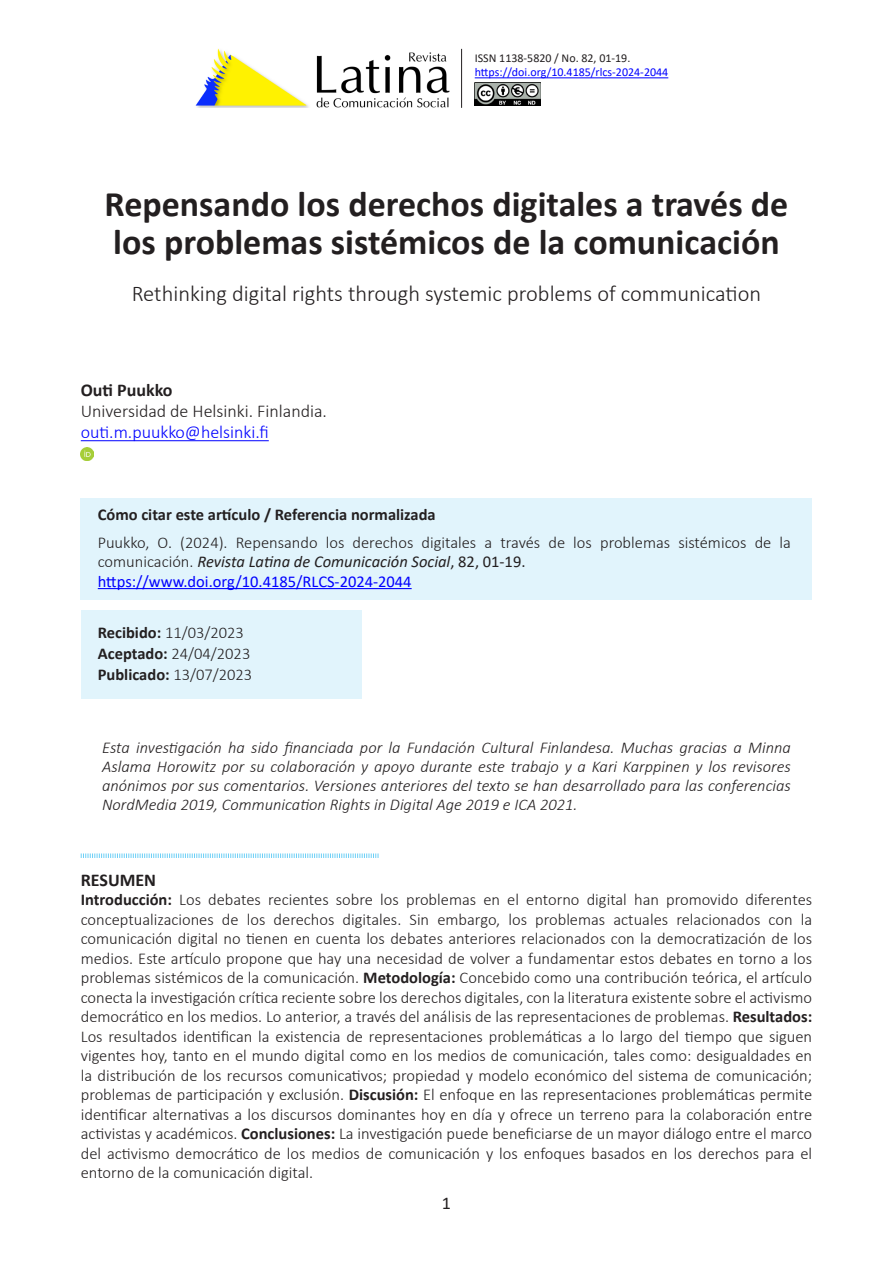
<style>
.page{position:relative;width:893px;height:1263px;background:#fff}
.page>*{position:absolute;margin:0;border:0;box-sizing:border-box;transform-origin:0 0}
.Titular{font:700 36px/37.5px "Calibri";color:#231f20}
.Título_Inglés{font:300 22.5px "Calibri";color:#231f20}
.Autores{font:300 18px "Calibri";color:#231f20}
.Hipervinculos{font:300 18px "Calibri";color:#00f}
.Autores-2{font:700 18px "Calibri";color:#231f20}
.t1{font:18px "Calibri";color:#231f20}
.Texto{font:300 16.5px/19.5px "Calibri";color:#231f20;text-align:justify}
.Hipervinculos-2{font:italic 300 16.5px/18.8px "Calibri";color:#231f20;text-align:justify}
.Autores-3{font:300 16.5px/21px "Calibri";color:#231f20}
.Autores-4{font:700 16.5px "Calibri";color:#231f20}
.Autores-5{font:16.5px "Calibri";color:#00f}
.t2{font:12px "Calibri";color:#00f}
.t3{font:12px "Calibri";color:#231f20}
.s1{font-weight:400;font-style:italic}
.s2{font-weight:400}
.s3{font-weight:700}
</style>
<div class="page">
<img style="left:195px;top:49px;width:255px;height:59px">
<hr style="left:461px;top:49px;width:1px;height:59px;background:#231f20">
<hr style="left:475px;top:77px;width:193px;height:1px;background:#00f">
<img style="left:475px;top:83px;width:66px;height:23px">
<div style="left:81px;top:499px;width:731px;height:101px;background:#e1f4fc"></div>
<div style="left:81px;top:610px;width:280px;height:88px;background:#e1f4fc"></div>
<hr style="left:81px;top:440px;width:188px;height:1px;background:#00f">
<hr style="left:98px;top:588px;width:314px;height:1px;background:#00f">
<svg style="left:81px;top:448px;width:13px;height:12px"></svg>
<svg style="left:81px;top:853px;width:298px;height:5px"></svg>
<p class="t3" style="left:475px;top:50px;width:157px">ISSN 1138-5820 / No. 82, 01-19.</p>
<p class="t2" style="left:475px;top:64px;width:195px">https://doi.org/10.4185/rlcs-2024-2044</p>
<p class="Titular" style="left:105px;top:185px;width:685px">Repensando los derechos digitales a través de los problemas sistémicos de la comunicación</p>
<p class="Título_Inglés" style="left:132px;top:279px;width:631px">Rethinking digital rights through systemic problems of communication</p>
<p class="Autores-2" style="left:81px;top:378px;width:93px">Outi Puukko</p>
<p class="Autores" style="left:81px;top:400px;width:248px">Universidad de Helsinki. Finlandia.</p>
<p class="Hipervinculos" style="left:81px;top:421px;width:189px">outi.m.puukko@helsinki.fi</p>
<p class="Autores-4" style="left:98px;top:503px;width:339px">Cómo citar este artículo / Referencia normalizada</p>
<p class="Autores-3" style="left:98px;top:532px;width:695px;line-height:19.5px">Puukko, O. (2024). Repensando los derechos digitales a través de los problemas sistémicos de la comunicación. <span class="s1">Revista Latina de Comunicación Social</span><span class="s2">, 82, 01-19.</span></p>
<p class="Autores-5" style="left:98px;top:570px;width:315px">https://www.doi.org/10.4185/RLCS-2024-2044</p>
<p class="Autores-3" style="left:98px;top:622px;width:156px"><span class="s3">Recibido:</span> 11/03/2023<br><span class="s3">Aceptado:</span> 24/04/2023<br><span class="s3">Publicado:</span> 13/07/2023</p>
<p class="Hipervinculos-2" style="left:102px;top:738px;width:690px">Esta investigación ha sido financiada por la Fundación Cultural Finlandesa. Muchas gracias a Minna Aslama Horowitz por su colaboración y apoyo durante este trabajo y a Kari Karppinen y los revisores anónimos por sus comentarios. Versiones anteriores del texto se han desarrollado para las conferencias NordMedia 2019, Communication Rights in Digital Age 2019 e ICA 2021.</p>
<p class="Autores-2" style="left:81px;top:867px;width:77px">RESUMEN</p>
<p class="Texto" style="left:81px;top:890px;width:733px"><span class="s3">Introducción:</span> Los debates recientes sobre los problemas en el entorno digital han promovido diferentes conceptualizaciones de los derechos digitales. Sin embargo, los problemas actuales relacionados con la comunicación digital no tienen en cuenta los debates anteriores relacionados con la democratización de los medios. Este artículo propone que hay una necesidad de volver a fundamentar estos debates en torno a los problemas sistémicos de la comunicación. <span class="s3">Metodología:</span> Concebido como una contribución teórica, el artículo conecta la investigación crítica reciente sobre los derechos digitales, con la literatura existente sobre el activismo democrático en los medios. Lo anterior, a través del análisis de las representaciones de problemas. <span class="s3">Resultados:<br></span>Los resultados identifican la existencia de representaciones problemáticas a lo largo del tiempo que siguen vigentes hoy, tanto en el mundo digital como en los medios de comunicación, tales como: desigualdades en la distribución de los recursos comunicativos; propiedad y modelo económico del sistema de comunicación; problemas de participación y exclusión. <span class="s3">Discusión:</span> El enfoque en las representaciones problemáticas permite identificar alternativas a los discursos dominantes hoy en día y ofrece un terreno para la colaboración entre activistas y académicos. <span class="s3">Conclusiones:</span> La investigación puede beneficiarse de un mayor diálogo entre el marco del activismo democrático de los medios de comunicación y los enfoques basados en los derechos para el entorno de la comunicación digital.</p>
<p class="t1" style="left:442px;top:1190px;width:11px">1</p>
</div>
